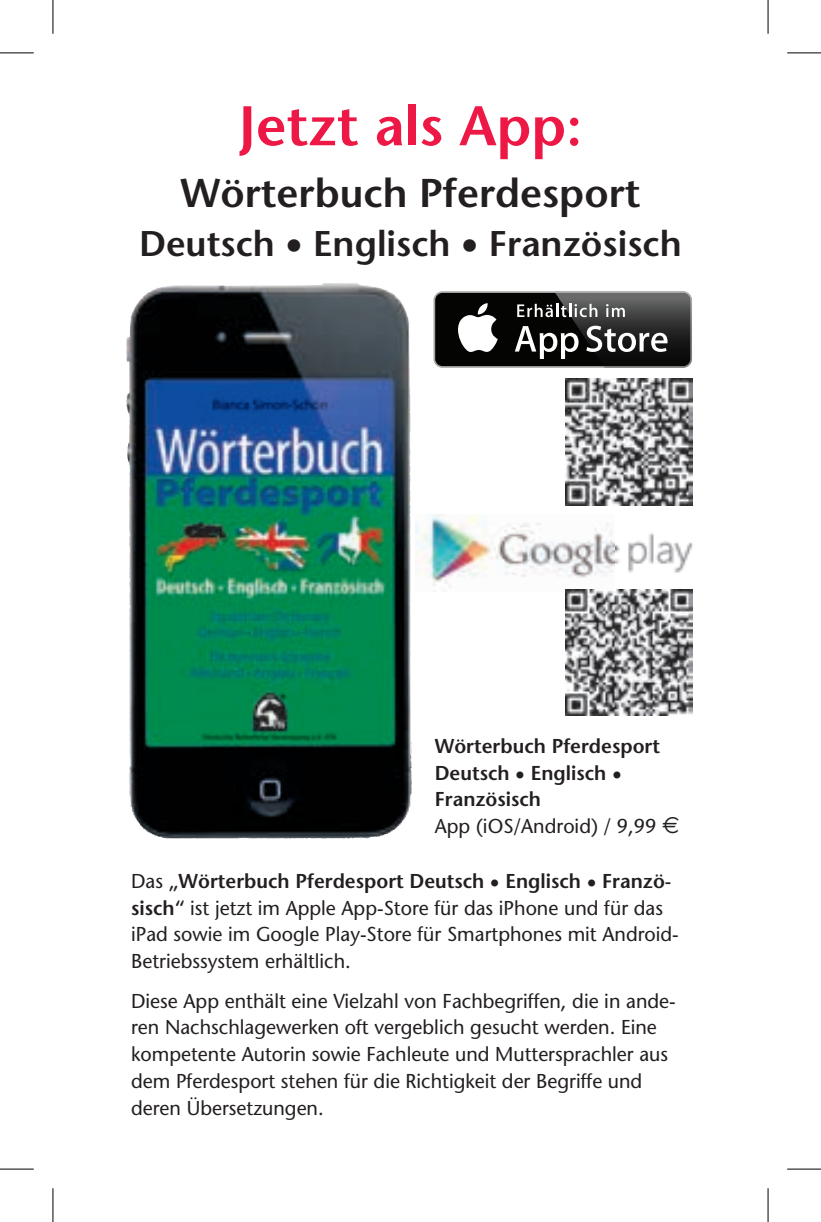
<style>
.page{position:relative;width:821px;height:1222px;background:#fff}
.page>*{position:absolute;margin:0;border:0;box-sizing:border-box;transform-origin:0 0}
.t1{font:600 55.8px "Stone Sans";color:#ed1845}
.t2{font:600 40.05px "Stone Sans";color:#231f20}
.t3{font:600 35.77px "Stone Sans";color:#231f20}
.t4{font:20.03px/26.8px "Stone Sans";color:#231f20}
.t5{font:600 20.03px/26.8px "Stone Sans";color:#231f20}
.s1{font-weight:600}
</style>
<div class="page">
<img style="left:126px;top:285px;width:567px;height:554px">
<img style="left:147px;top:283px;width:211px;height:10px">
<div style="left:433px;top:286px;width:258px;height:87px;background:#fff"></div>
<div style="left:433px;top:291px;width:258px;height:77px;background:#a6a6a5;border-radius:9px"></div>
<div style="left:435px;top:293px;width:255px;height:73px;background:#040503;border-radius:7px"></div>
<svg style="left:458px;top:303px;width:39px;height:49px"></svg>
<img style="left:554px;top:291px;width:137px;height:77px">
<img style="left:555px;top:293px;width:135px;height:73px">
<svg style="left:514px;top:326px;width:64px;height:33px"></svg>
<svg style="left:586px;top:326px;width:81px;height:26px;background:#6c6c6c"></svg>
<svg style="left:517px;top:304px;width:80px;height:13px"></svg>
<svg style="left:605px;top:304px;width:19px;height:13px"></svg>
<img style="left:415px;top:515px;width:278px;height:77px">
<div style="left:432px;top:736px;width:259px;height:115px;background:#fff"></div>
<img style="left:565px;top:379px;width:126px;height:126px">
<img style="left:565px;top:589px;width:126px;height:127px">
<hr style="left:0;top:53px;width:34px;height:1px;background:#000">
<hr style="left:786px;top:53px;width:34px;height:1px;background:#000">
<hr style="left:0;top:1169px;width:34px;height:1px;background:#000">
<hr style="left:786px;top:1169px;width:34px;height:1px;background:#000">
<hr style="left:53px;top:0;width:1px;height:34px;background:#000">
<hr style="left:53px;top:1188px;width:1px;height:34px;background:#000">
<hr style="left:767px;top:0;width:1px;height:34px;background:#000">
<hr style="left:767px;top:1188px;width:1px;height:34px;background:#000">
<h1 class="t1" style="left:239px;top:92px;width:345px">Jetzt als App:</h1>
<h2 class="t2" style="left:180px;top:169px;width:461px">Wörterbuch Pferdesport</h2>
<h3 class="t3" style="left:139px;top:222px;width:543px">Deutsch • Englisch • Französisch</h3>
<p class="t5" style="left:434px;top:733px;width:227px">Wörterbuch Pferdesport<br>Deutsch • Englisch •<br>Französisch</p>
<p class="t4" style="left:434px;top:813px;width:223px">App (iOS/Android) / 9,99</p>
<p class="t4" style="left:131px;top:868px;width:549px">Das <span class="s1">„Wörterbuch Pferdesport Deutsch • Englisch • Franzö&shy;sisch“</span> ist jetzt im Apple App-Store für das iPhone und für das iPad sowie im Google Play-Store für Smartphones mit Android-Betriebssystem erhältlich.</p>
<p class="t4" style="left:131px;top:987px;width:546px">Diese App enthält eine Vielzahl von Fachbegriffen, die in ande&shy;ren Nachschlagewerken oft vergeblich gesucht werden. Eine kompetente Autorin sowie Fachleute und Muttersprachler aus dem Pferdesport stehen für die Richtigkeit der Begriffe und deren Übersetzungen.</p>
</div>
